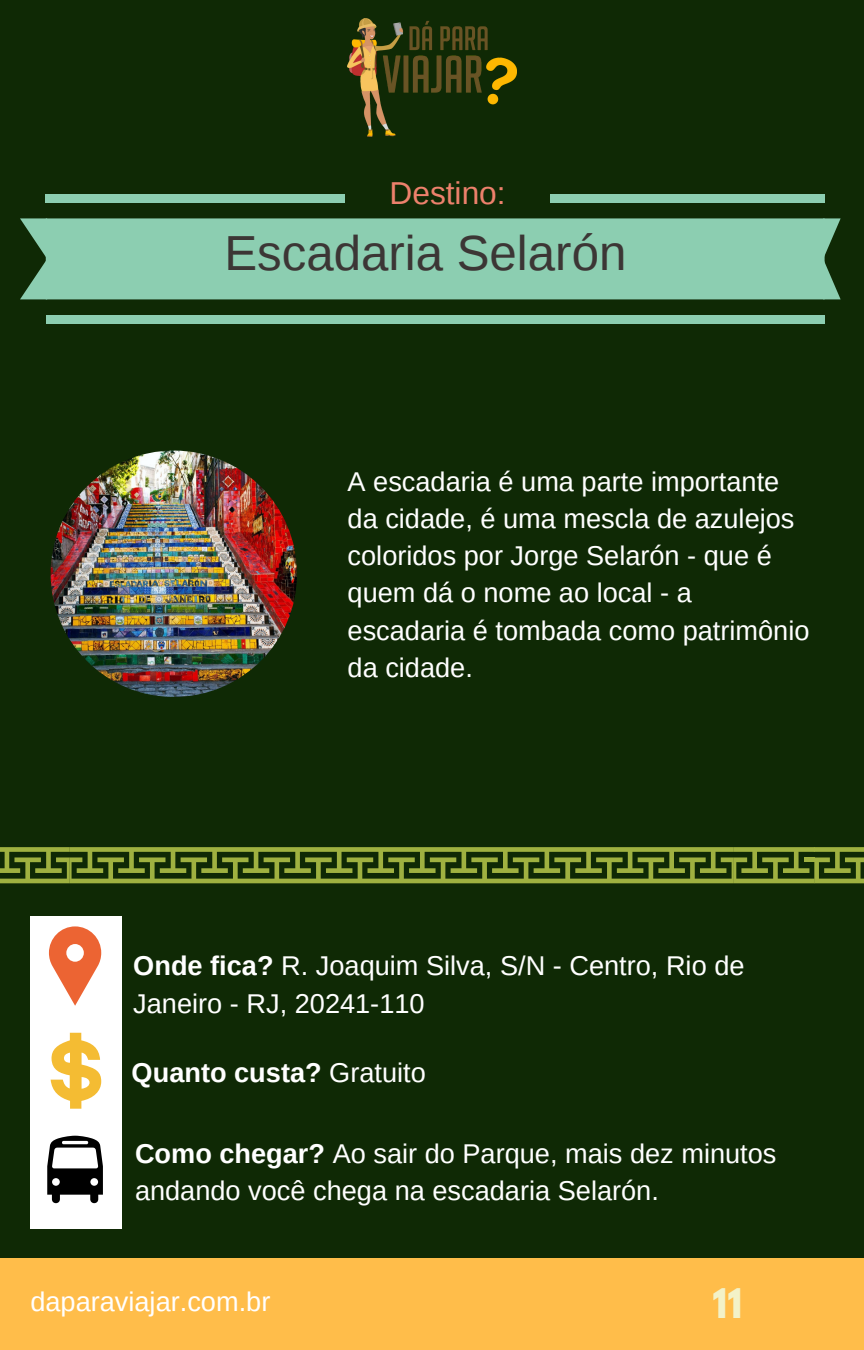
<style>
.page{position:relative;width:864px;height:1350px;background:#0f2905}
.page>*{position:absolute;margin:0;border:0;box-sizing:border-box;transform-origin:0 0}
.t1{font:49.27px "Liberation Sans";color:#3c3635}
.t2{font:700 36.23px "League Spartan";color:#f3f2c8}
.t3{font:31.72px "Liberation Sans";color:#ed816c}
.t4{font:27.22px/37.1px "Arimo";color:#fff}
.t5{font:700 27.22px "Arimo";color:#fff}
.s1{font-weight:700}
.s2{font-weight:400}
</style>
<div class="page">
<img style="left:348px;top:19px;width:168px;height:118px">
<svg style="left:825px;top:218px;width:16px;height:81px"></svg>
<svg style="left:20px;top:218px;width:26px;height:81px"></svg>
<div style="left:46px;top:218px;width:779px;height:81px;background:#8cceb1"></div>
<div style="left:46px;top:194px;width:299px;height:9px;background:#8cceb1"></div>
<div style="left:550px;top:194px;width:275px;height:9px;background:#8cceb1"></div>
<div style="left:46px;top:315px;width:779px;height:8px;background:#8cceb1"></div>
<div style="left:30px;top:916px;width:91px;height:313px;background:#fff"></div>
<svg style="left:47px;top:1136px;width:56px;height:67px"></svg>
<svg style="left:49px;top:926px;width:52px;height:80px"></svg>
<svg style="left:51px;top:1033px;width:50px;height:76px"></svg>
<svg style="left:0;top:847px;width:864px;height:36px"></svg>
<img style="left:51px;top:451px;width:246px;height:246px;border-radius:50%">
<div style="left:0;top:1259px;width:864px;height:91px;background:#ffbd4a"></div>
<p class="t3" style="left:390px;top:175px;width:118px">Destino:</p>
<h1 class="t1" style="left:224px;top:225px;width:404px">Escadaria Selarón</h1>
<p class="t4" style="left:348px;top:463px;width:463px">A escadaria é uma parte importante da cidade, é uma mescla de azulejos coloridos por Jorge Selarón - que é quem dá o nome ao local - a escadaria é tombada como patrimônio da cidade.</p>
<p class="t4" style="left:133px;top:947px;width:613px"><span class="s1">Onde fica?</span> R. Joaquim Silva, S/N - Centro, Rio de<br>Janeiro - RJ, 20241-110</p>
<p class="t5" style="left:132px;top:1057px;width:296px">Quanto custa? <span class="s2">Gratuito</span></p>
<p class="t4" style="left:135px;top:1135px;width:643px"><span class="s1">Como chegar?</span> Ao sair do Parque, mais dez minutos andando você chega na escadaria Selarón.</p>
<p class="t4" style="left:30px;top:1283px;width:242px">daparaviajar.com.br</p>
<h2 class="t2" style="left:713px;top:1286px;width:31px">11</h2>
</div>
